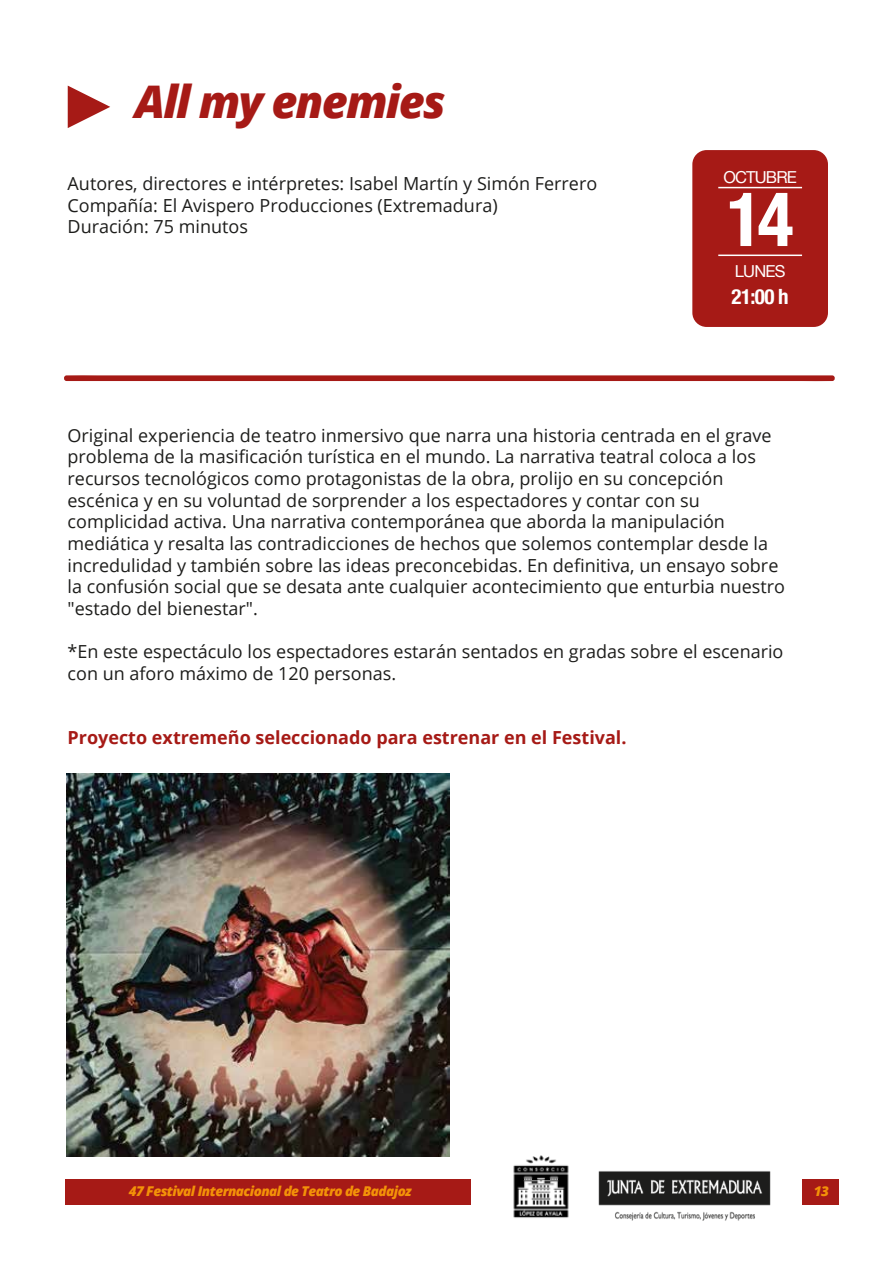
<style>
.page{position:relative;width:893px;height:1263px;background:#fff}
.page>*{position:absolute;margin:0;border:0;box-sizing:border-box;transform-origin:0 0}
.t1{font:700 condensed 75px "Helvetica Neue";color:#fff}
.t2{font:italic 800 45px "Open Sans";letter-spacing:-.04em;color:#a61a16}
.t3{font:700 condensed 21px "Helvetica Neue";color:#fff}
.t4{font:18px/21.6px "Open Sans";color:#1d1d1b}
.t5{font:700 18px "Open Sans";color:#a61a16}
.t6{font:16.5px "Helvetica Neue";letter-spacing:-.05em;color:#fff}
.t7{font:italic 800 13.5px "Open Sans";letter-spacing:-.04em;color:#f39208}
</style>
<div class="page">
<svg style="left:68px;top:86px;width:42px;height:42px"></svg>
<div style="left:692px;top:150px;width:136px;height:177px;background:#a61a16;border-radius:14px"></div>
<hr style="left:718px;top:255px;width:84px;height:1px;background:#fff">
<hr style="left:718px;top:187px;width:84px;height:1px;background:#fff">
<div style="left:802px;top:1180px;width:37px;height:25px;background:#a61a16"></div>
<img style="left:67px;top:774px;width:382px;height:382px">
<div style="left:65px;top:1180px;width:406px;height:25px;background:#a61a16"></div>
<img style="left:513px;top:1155px;width:56px;height:63px">
<svg style="left:64px;top:375px;width:771px;height:6px;background:#ab2925"></svg>
<img style="left:598px;top:1171px;width:173px;height:50px">
<h2 class="t2" style="left:135px;top:68px;width:312px">All my enemies</h2>
<p class="t4" style="left:68px;top:172px;width:531px">Autores, directores e intérpretes: Isabel Martín y Simón Ferrero<br>Compañía: El Avispero Producciones (Extremadura)<br>Duración: 75 minutos</p>
<p class="t6" style="left:723px;top:165px;width:75px">OCTUBRE</p>
<h1 class="t1" style="left:727px;top:157px;width:68px">14</h1>
<p class="t6" style="left:735px;top:259px;width:52px">LUNES</p>
<p class="t3" style="left:732px;top:279px;width:59px">21:00 h</p>
<p class="t4" style="left:68px;top:424px;width:719px">Original experiencia de teatro inmersivo que narra una historia centrada en el grave problema de la masificación turística en el mundo. La narrativa teatral coloca a los recursos tecnológicos como protagonistas de la obra, prolijo en su concepción escénica y en su voluntad de sorprender a los espectadores y contar con su complicidad activa. Una narrativa contemporánea que aborda la manipulación mediática y resalta las contradicciones de hechos que solemos contemplar desde la incredulidad y también sobre las ideas preconcebidas. En definitiva, un ensayo sobre la confusión social que se desata ante cualquier acontecimiento que enturbia nuestro "estado del bienestar".</p>
<p class="t4" style="left:68px;top:640px;width:717px">*En este espectáculo los espectadores estarán sentados en gradas sobre el escenario con un aforo máximo de 120 personas.</p>
<p class="t5" style="left:68px;top:725px;width:560px">Proyecto extremeño seleccionado para estrenar en el Festival.</p>
<p class="t7" style="left:129px;top:1181px;width:285px">47 Festival Internacional de Teatro de Badajoz</p>
<p class="t7" style="left:814px;top:1181px;width:17px">13</p>
</div>
